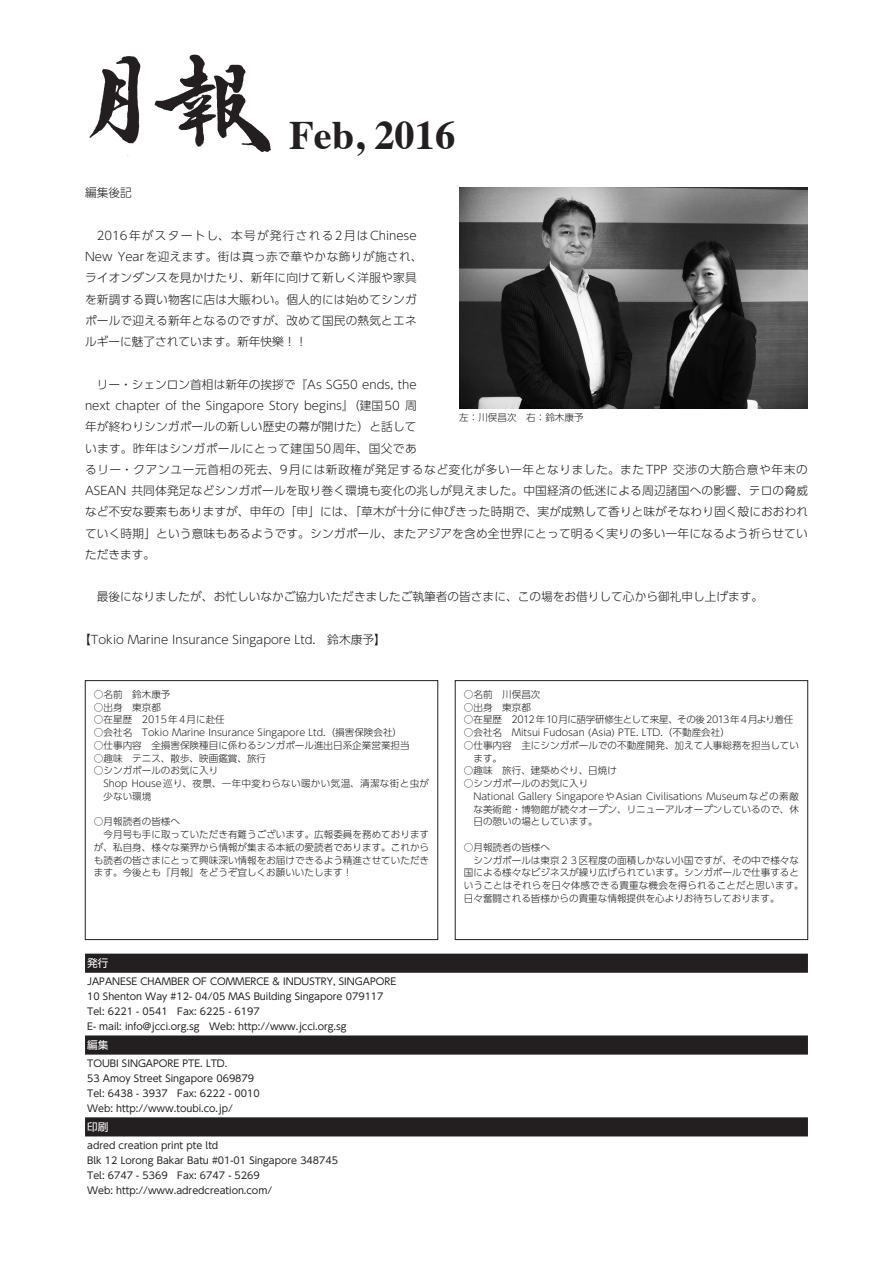
<style>
.page{position:relative;width:893px;height:1263px;background:#fff}
.page>*{position:absolute;margin:0;border:0;box-sizing:border-box;transform-origin:0 0}
.t1{font:700 40.35px "Times";color:#231f20}
.本文基本_14Q25H{font:300 11.7px/21.3px "UD Shin Go Pr 6";letter-spacing:.015em;color:#231f20}
.t2{font:10.65px "UD Shin Go Pr 6";color:#fff}
.本文基本_14Q25H-2{font:300 9.6px/12.8px "UD Shin Go Pr 6";color:#231f20}
.t3{font:9.6px "UD Shin Go Pr 6";color:#231f20}
.本文基本_14Q25H-3{font:300 9.6px/12.8px "UD Shin Go Pr 6";letter-spacing:.035em;color:#231f20}
.本文基本_14Q25H-4{font:300 9.6px "UD Shin Go Pr 6";letter-spacing:-.035em;color:#231f20}
</style>
<div class="page">
<svg style="left:85px;top:954px;width:723px;height:182px"></svg>
<img style="left:89px;top:54px;width:182px;height:102px">
<div style="left:455px;top:680px;width:353px;height:260px;border:1px solid #231f20"></div>
<div style="left:85px;top:680px;width:353px;height:260px;border:1px solid #231f20"></div>
<img style="left:459px;top:187px;width:349px;height:221px">
<p class="t1" style="left:289px;top:96px;width:168px">Feb, 2016</p>
<p class="本文基本_14Q25H" style="left:85px;top:182px;width:48px">編集後記</p>
<p class="本文基本_14Q25H" style="left:85px;top:224px;width:339px">　2016年がスタートし、本号が発行される2月はChinese<br>New Yearを迎えます。街は真っ赤で華やかな飾りが施され、ライオンダンスを見かけたり、新年に向けて新しく洋服や家具を新調する買い物客に店は大賑わい。個人的には始めてシンガポールで迎える新年となるのですが、改めて国民の熱気とエネルギーに魅了されています。新年快樂！！</p>
<p class="本文基本_14Q25H" style="left:85px;top:373px;width:725px">　リー・シェンロン首相は新年の挨拶で『As SG50 ends, the<br>next chapter of the Singapore Story begins』（建国50 周<br>年が終わりシンガポールの新しい歴史の幕が開けた）と話して<br>います。昨年はシンガポールにとって建国50周年、国父であ<br>るリー・クアンユー元首相の死去、9月には新政権が発足するなど変化が多い一年となりました。またTPP 交渉の大筋合意や年末のASEAN 共同体発足などシンガポールを取り巻く環境も変化の兆しが見えました。中国経済の低迷による周辺諸国への影響、テロの脅威など不安な要素もありますが、申年の「申」には、「草木が十分に伸びきった時期で、実が成熟して香りと味がそなわり固く殻におおわれていく時期」という意味もあるようです。シンガポール、またアジアを含め全世界にとって明るく実りの多い一年になるよう祈らせていただきます。</p>
<p class="本文基本_14Q25H" style="left:85px;top:586px;width:680px">　最後になりましたが、お忙しいなかご協力いただきましたご執筆者の皆さまに、この場をお借りして心から御礼申し上げます。</p>
<p class="本文基本_14Q25H" style="left:79px;top:628px;width:308px">【Tokio Marine Insurance Singapore Ltd.　鈴木康予】</p>
<p class="本文基本_14Q25H-2" style="left:459px;top:410px;width:126px">左：川俣昌次　右：鈴木康予</p>
<p class="本文基本_14Q25H-2" style="left:94px;top:687px;width:78px">○名前　鈴木康予</p>
<p class="本文基本_14Q25H-2" style="left:94px;top:700px;width:68px">○出身　東京都</p>
<p class="本文基本_14Q25H-2" style="left:94px;top:713px;width:132px">○在星歴　2015年4月に赴任</p>
<p class="本文基本_14Q25H-2" style="left:94px;top:726px;width:310px">○会社名　Tokio Marine Insurance Singapore Ltd.（損害保険会社）</p>
<p class="本文基本_14Q25H-2" style="left:94px;top:738px;width:317px">○仕事内容　全損害保険種目に係わるシンガポール進出日系企業営業担当</p>
<p class="本文基本_14Q25H-2" style="left:94px;top:751px;width:174px">○趣味　テニス、散歩、映画鑑賞、旅行</p>
<p class="本文基本_14Q25H-2" style="left:94px;top:764px;width:135px">○シンガポールのお気に入り　</p>
<p class="本文基本_14Q25H-3" style="left:104px;top:777px;width:327px">Shop House巡り、夜景、一年中変わらない暖かい気温、清潔な街と虫が少ない環境</p>
<p class="本文基本_14Q25H-2" style="left:94px;top:815px;width:88px">○月報読者の皆様へ</p>
<p class="本文基本_14Q25H-2" style="left:94px;top:828px;width:337px;text-align:justify">　今月号も手に取っていただき有難うございます。広報委員を務めておりますが、私自身、様々な業界から情報が集まる本紙の愛読者であります。これからも読者の皆さまにとって興味深い情報をお届けできるよう精進させていただきます。今後とも『月報』をどうぞ宜しくお願いいたします！</p>
<p class="t2" style="left:87px;top:954px;width:23px">発行</p>
<p class="t3" style="left:87px;top:974px;width:310px">JAPANESE CHAMBER OF COMMERCE &amp; INDUSTRY, SINGAPORE</p>
<p class="t3" style="left:87px;top:989px;width:298px">10 Shenton Way #12- 04/05 MAS Building Singapore 079117</p>
<p class="t3" style="left:87px;top:1004px;width:174px">Tel: 6221 - 0541 Fax: 6225 - 6197</p>
<p class="t3" style="left:87px;top:1019px;width:261px">E- mail: info@jcci.org.sg　Web: http://www.jcci.org.sg</p>
<p class="t2" style="left:87px;top:1036px;width:23px">編集</p>
<p class="t3" style="left:87px;top:1056px;width:142px">TOUBI SINGAPORE PTE. LTD.</p>
<p class="t3" style="left:87px;top:1071px;width:169px">53 Amoy Street Singapore 069879</p>
<p class="t3" style="left:87px;top:1086px;width:174px">Tel: 6438 - 3937 Fax: 6222 - 0010</p>
<p class="t3" style="left:87px;top:1100px;width:147px">Web: http://www.toubi.co.jp/</p>
<p class="t2" style="left:87px;top:1118px;width:23px">印刷</p>
<p class="t3" style="left:87px;top:1138px;width:133px">adred creation print pte ltd</p>
<p class="t3" style="left:87px;top:1152px;width:253px">Blk 12 Lorong Bakar Batu #01-01 Singapore 348745</p>
<p class="t3" style="left:87px;top:1167px;width:174px">Tel: 6747 - 5369 Fax: 6747 - 5269</p>
<p class="t3" style="left:87px;top:1182px;width:186px">Web: http://www.adredcreation.com/</p>
<p class="本文基本_14Q25H-2" style="left:464px;top:687px;width:78px">○名前　川俣昌次</p>
<p class="本文基本_14Q25H-2" style="left:464px;top:700px;width:68px">○出身　東京都</p>
<p class="本文基本_14Q25H-4" style="left:464px;top:712px;width:331px">○在星歴　2012年10月に語学研修生として来星、その後2013年4月より着任</p>
<p class="本文基本_14Q25H-2" style="left:464px;top:726px;width:268px">○会社名　Mitsui Fudosan (Asia) PTE. LTD.（不動産会社）</p>
<p class="本文基本_14Q25H-2" style="left:473px;top:738px;width:327px;text-indent:-10px">○仕事内容　主にシンガポールでの不動産開発、加えて人事総務を担当しています。</p>
<p class="本文基本_14Q25H-2" style="left:464px;top:764px;width:155px">○趣味　旅行、建築めぐり、日焼け</p>
<p class="本文基本_14Q25H-2" style="left:464px;top:777px;width:135px">○シンガポールのお気に入り　</p>
<p class="本文基本_14Q25H-2" style="left:473px;top:789px;width:327px;text-align:justify">National Gallery SingaporeやAsian Civilisations Museumなどの素敵な美術館・博物館が続々オープン、リニューアルオープンしているので、休日の憩いの場としています。</p>
<p class="本文基本_14Q25H-2" style="left:464px;top:840px;width:88px">○月報読者の皆様へ</p>
<p class="本文基本_14Q25H-2" style="left:464px;top:853px;width:341px">　シンガポールは東京２３区程度の面積しかない小国ですが、その中で様々な国による様々なビジネスが繰り広げられています。シンガポールで仕事するということはそれらを日々体感できる貴重な機会を得られることだと思います。日々奮闘される皆様からの貴重な情報提供を心よりお待ちしております。</p>
</div>
